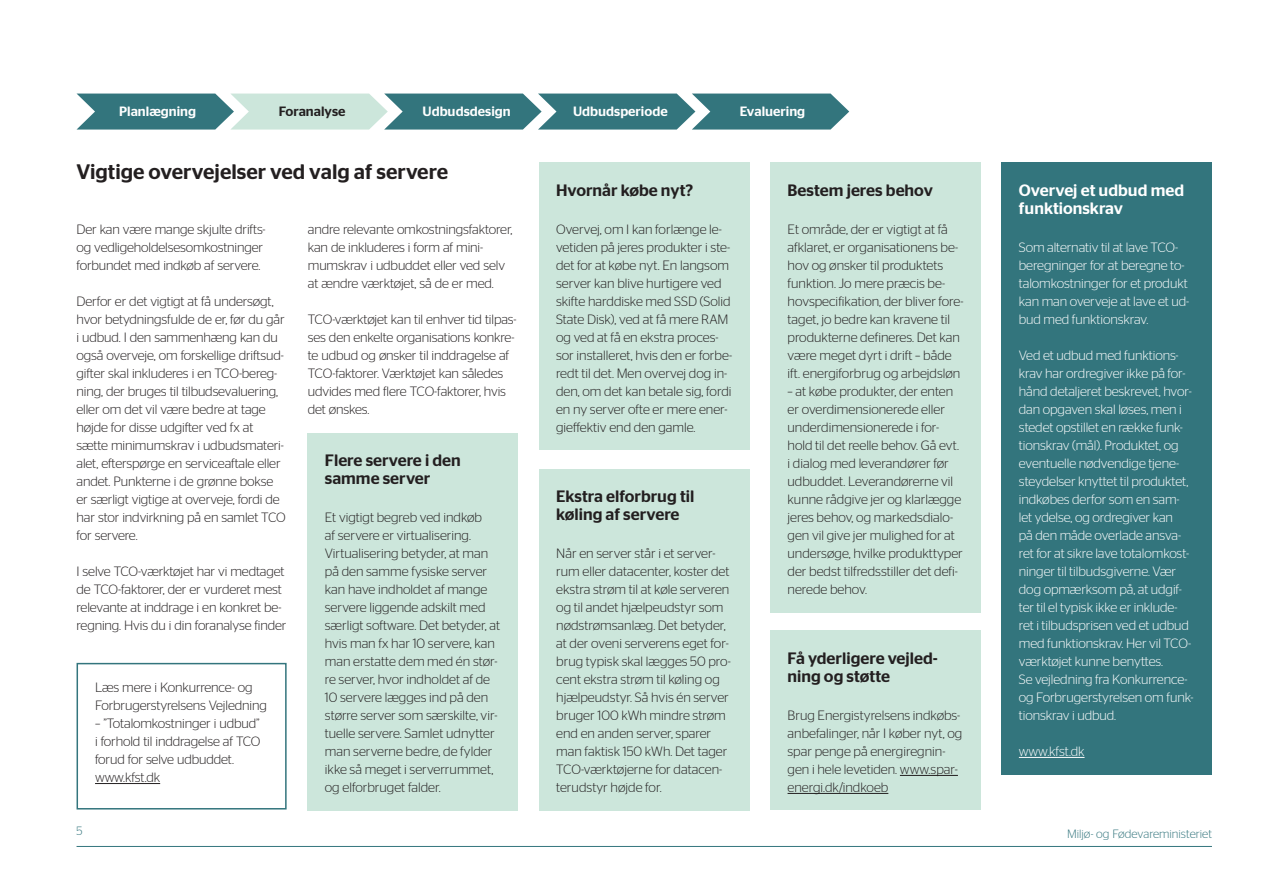
<style>
.page{position:relative;width:1263px;height:893px;background:#fff}
.page>*{position:absolute;margin:0;border:0;box-sizing:border-box;transform-origin:0 0}
.overskrift_2_forside{font:500 21px "Stag Sans";color:#231f20}
.niv2{font:500 16.5px/18px "Stag Sans";color:#231f20}
.niv2-2{font:500 16.5px/18px "Stag Sans";color:#fff}
.Brød{font:300 13.5px/18px "Stag Sans";color:#231f20}
.brød{font:300 13.5px/18px "Stag Sans";letter-spacing:-.01em;color:#231f20}
.Brød-2{font:300 13.5px/18px "Stag Sans";letter-spacing:-.005em;color:#fff}
.blå_mellemrubrik_sto{font:500 13.5px "Stag Sans";color:#fff}
.blå_mellemrubrik_sto-2{font:500 13.5px "Stag Sans";color:#231f20}
.t1{font:300 12px "Stag Sans";color:#33757d}
</style>
<div class="page">
<hr style="left:77px;top:846px;width:1135px;height:1px;background:#33757d">
<div style="left:1002px;top:162px;width:210px;height:612px;background:#33757d"></div>
<hr style="left:1019px;top:757px;width:65px;height:1px;background:#fff">
<div style="left:770px;top:162px;width:211px;height:450px;background:#cce6db"></div>
<div style="left:539px;top:162px;width:210px;height:287px;background:#cce6db"></div>
<div style="left:770px;top:630px;width:211px;height:179px;background:#cce6db"></div>
<hr style="left:900px;top:775px;width:58px;height:1px;background:#231f20">
<hr style="left:787px;top:793px;width:101px;height:1px;background:#231f20">
<div style="left:308px;top:433px;width:210px;height:377px;background:#cce6db"></div>
<div style="left:539px;top:469px;width:210px;height:341px;background:#cce6db"></div>
<svg style="left:77px;top:94px;width:772px;height:36px;background:#65989c"></svg>
<hr style="left:95px;top:783px;width:65px;height:1px;background:#231f20">
<div style="left:77px;top:663px;width:210px;height:146px;border:2px solid #33757d"></div>
<p class="blå_mellemrubrik_sto" style="left:119px;top:103px;width:78px">Planlægning</p>
<p class="blå_mellemrubrik_sto-2" style="left:279px;top:103px;width:68px">Foranalyse</p>
<p class="blå_mellemrubrik_sto" style="left:423px;top:103px;width:90px">Udbudsdesign</p>
<p class="blå_mellemrubrik_sto" style="left:573px;top:103px;width:96px">Udbudsperiode</p>
<p class="blå_mellemrubrik_sto" style="left:740px;top:103px;width:67px">Evaluering</p>
<p class="overskrift_2_forside" style="left:77px;top:159px;width:373px">Vigtige overvejelser ved valg af servere</p>
<p class="brød" style="left:77px;top:220px;width:190px">Der kan være mange skjulte drifts&shy;og vedligeholdelsesomkostninger forbundet med indkøb af servere.</p>
<p class="brød" style="left:77px;top:292px;width:210px">Derfor er det vigtigt at få undersøgt, hvor betydningsfulde de er, før du går i udbud. I den sammenhæng kan du også overveje, om forskellige driftsud&shy;gifter skal inkluderes i en TCO-bereg&shy;ning, der bruges til tilbudsevaluering, eller om det vil være bedre at tage højde for disse udgifter ved fx at sætte minimumskrav i udbudsmateri&shy;alet, efterspørge en serviceaftale eller andet. Punkterne i de grønne bokse</p>
<p class="brød" style="left:77px;top:490px;width:211px">er særligt vigtige at overveje, fordi de har stor indvirkning på en samlet TCO for servere.</p>
<p class="brød" style="left:77px;top:562px;width:212px">I selve TCO-værktøjet har vi medtaget de TCO-faktorer, der er vurderet mest relevante at inddrage i en konkret be&shy;regning. Hvis du i din foranalyse finder</p>
<p class="brød" style="left:95px;top:678px;width:173px">Læs mere i Konkurrence- og<br>Forbrugerstyrelsens Vejledning</p>
<p class="brød" style="left:95px;top:714px;width:167px;text-align:justify">– ”Totalomkostninger i udbud” i forhold til inddragelse af TCO forud for selve udbuddet.</p>
<p class="brød" style="left:95px;top:768px;width:67px">www.kfst.dk</p>
<p class="brød" style="left:308px;top:220px;width:206px">andre relevante omkostningsfaktorer, kan de inkluderes i form af mini&shy;mumskrav i udbuddet eller ved selv at ændre værktøjet, så de er med.</p>
<p class="brød" style="left:308px;top:310px;width:210px">TCO-værktøjet kan til enhver tid tilpas&shy;ses den enkelte organisations konkre&shy;te udbud og ønsker til inddragelse af TCO-faktorer. Værktøjet kan således udvides med flere TCO-faktorer, hvis det ønskes.</p>
<p class="niv2" style="left:325px;top:451px;width:137px">Flere servere i den samme server</p>
<p class="Brød" style="left:325px;top:508px;width:177px">Et vigtigt begreb ved indkøb<br>af servere er virtualisering.<br>Virtualisering betyder, at man på den samme fysiske server kan have indholdet af mange servere liggende adskilt med særligt software. Det betyder, at hvis man fx har 10 servere, kan man erstatte dem med én stør&shy;re server, hvor indholdet af de<br>10 servere lægges ind på den større server som særskilte, vir&shy;tuelle servere. Samlet udnytter man serverne bedre, de fylder ikke så meget i serverrummet, og elforbruget falder.</p>
<p class="niv2" style="left:556px;top:181px;width:139px">Hvornår købe nyt?</p>
<p class="Brød" style="left:556px;top:220px;width:178px">Overvej, om I kan forlænge le&shy;vetiden på jeres produkter i ste&shy;det for at købe nyt. En langsom server kan blive hurtigere ved skifte harddiske med SSD (Solid<br>State Disk), ved at få mere RAM og ved at få en ekstra proces&shy;sor installeret, hvis den er forbe&shy;redt til det. Men overvej dog in&shy;den, om det kan betale sig, fordi en ny server ofte er mere ener&shy;gieffektiv end den gamle.</p>
<p class="niv2" style="left:556px;top:487px;width:140px">Ekstra elforbrug til køling af servere</p>
<p class="Brød" style="left:556px;top:544px;width:176px">Når en server står i et server&shy;rum eller datacenter, koster det ekstra strøm til at køle serveren og til andet hjælpeudstyr som nødstrømsanlæg. Det betyder, at der oveni serverens eget for&shy;brug typisk skal lægges 50 pro&shy;cent ekstra strøm til køling og hjælpeudstyr. Så hvis én server bruger 100 kWh mindre strøm end en anden server, sparer man faktisk 150 kWh. Det tager<br>TCO-værktøjerne for datacen&shy;terudstyr højde for.</p>
<p class="niv2" style="left:787px;top:181px;width:147px">Bestem jeres behov</p>
<p class="Brød" style="left:787px;top:220px;width:178px">Et område, der er vigtigt at få afklaret, er organisationens be&shy;hov og ønsker til produktets funktion. Jo mere præcis be&shy;hovspecifikation, der bliver fore&shy;taget, jo bedre kan kravene til produkterne defineres. Det kan være meget dyrt i drift – både ift. energiforbrug og arbejdsløn</p>
<p class="Brød" style="left:787px;top:382px;width:177px">– at købe produkter, der enten er overdimensionerede eller underdimensionerede i for&shy;hold til det reelle behov. Gå evt. i dialog med leverandører før udbuddet. Leverandørerne vil kunne rådgive jer og klarlægge jeres behov, og markedsdialo&shy;gen vil give jer mulighed for at undersøge, hvilke produkttyper der bedst tilfredsstiller det defi&shy;nerede behov.</p>
<p class="niv2" style="left:787px;top:649px;width:152px">Få yderligere vejled&shy;ning og støtte</p>
<p class="Brød" style="left:787px;top:706px;width:176px">Brug Energistyrelsens indkøbs&shy;anbefalinger, når I køber nyt, og spar penge på energiregnin&shy;gen i hele levetiden. www.spar&shy;energi.dk/indkoeb</p>
<p class="niv2-2" style="left:1019px;top:181px;width:167px">Overvej et udbud med funktionskrav</p>
<p class="Brød-2" style="left:1019px;top:238px;width:172px">Som alternativ til at lave TCO&shy;beregninger for at beregne to&shy;talomkostninger for et produkt kan man overveje at lave et ud&shy;bud med funktionskrav.</p>
<p class="Brød-2" style="left:1019px;top:346px;width:174px">Ved et udbud med funktions&shy;krav har ordregiver ikke på for&shy;hånd detaljeret beskrevet, hvor&shy;dan opgaven skal løses, men i stedet opstillet en række funk&shy;tionskrav (mål). Produktet, og eventuelle nødvendige tjene&shy;steydelser knyttet til produktet, indkøbes derfor som en sam&shy;let ydelse, og ordregiver kan<br>på den måde overlade ansva&shy;ret for at sikre lave totalomkost&shy;ninger til tilbudsgiverne. Vær dog opmærksom på, at udgif&shy;ter til el typisk ikke er inklude&shy;ret i tilbudsprisen ved et udbud med funktionskrav. Her vil TCO&shy;værktøjet kunne benyttes.</p>
<p class="Brød-2" style="left:1019px;top:670px;width:176px">Se vejledning fra Konkurrence&shy;og Forbrugerstyrelsen om funk&shy;tionskrav i udbud.</p>
<p class="Brød-2" style="left:1019px;top:742px;width:67px">www.kfst.dk</p>
<p class="t1" style="left:77px;top:825px;width:8px">5</p>
<p class="t1" style="left:1067px;top:827px;width:146px">Miljø- og Fødevareministeriet</p>
</div>
